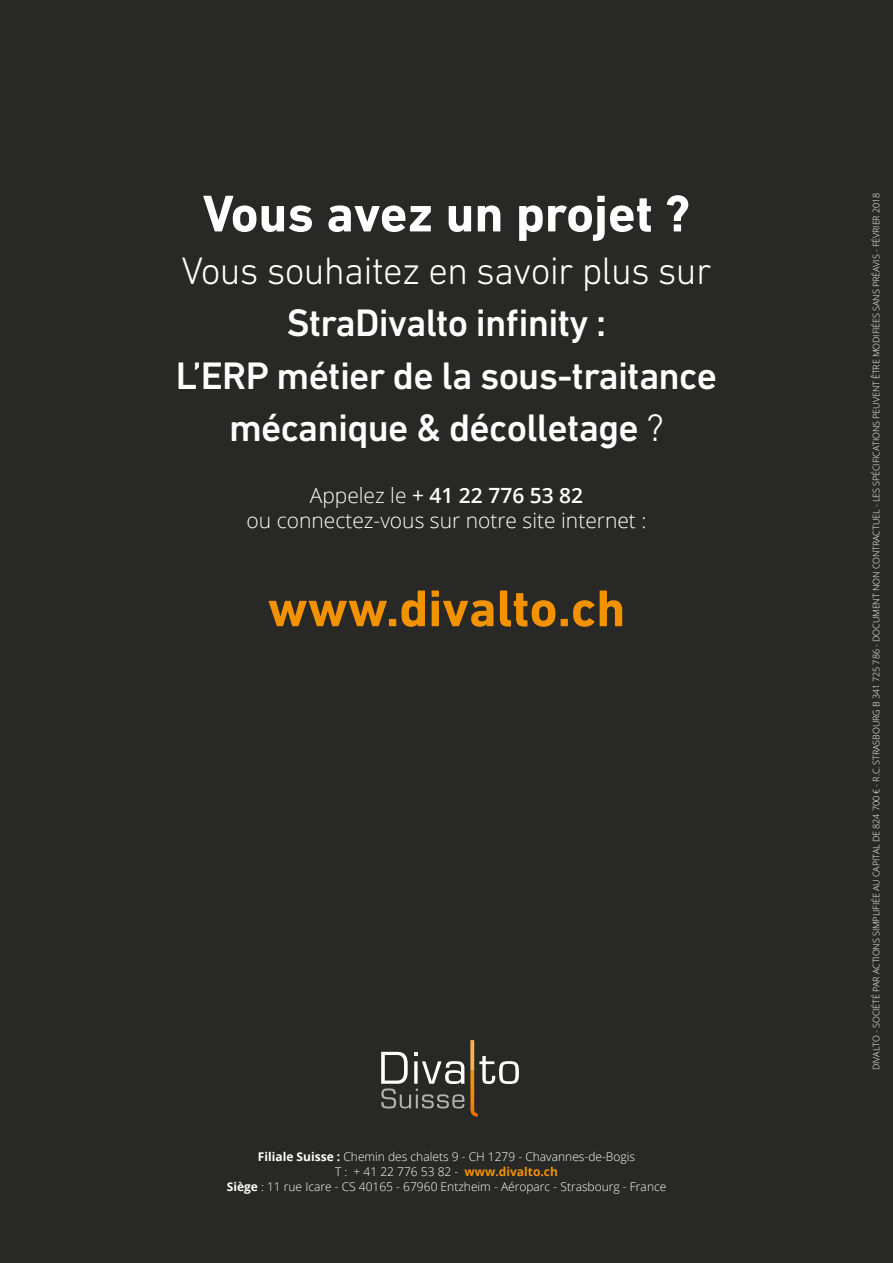
<style>
.page{position:relative;width:893px;height:1263px;background:#282827}
.page>*{position:absolute;margin:0;border:0;box-sizing:border-box;transform-origin:0 0}
.t1{font:700 52.5px "DIN Next LT Pro";color:#fff}
.t2{font:700 52.5px "DIN Next LT Pro";color:#f39200}
.t3{font:500 39px/52.5px "DIN Next LT Pro";letter-spacing:-.02em;color:#fff;text-align:center}
.t4{font:300 39px "DIN Next LT Pro";letter-spacing:-.02em;color:#fff}
.t5{font:300 21px/25.2px "Open Sans";color:#fff;text-align:center}
.t6{font:300 12px/15px "Open Sans";color:#fff;text-align:center}
.t7{font:300 9px "Open Sans";letter-spacing:-.01em;color:#fff}
.s1{font-weight:300}
.s2{font-weight:400}
.s3{font-weight:600}
.s4{font-weight:700}
.s5{font-weight:700;color:#f39200}
</style>
<div class="page">
<svg style="left:470px;top:1040px;width:49px;height:77px"></svg>
<svg style="left:381px;top:1052px;width:83px;height:56px"></svg>
<h1 class="t1" style="left:203px;top:183px;width:489px">Vous avez un projet ?</h1>
<h2 class="t4" style="left:181px;top:248px;width:531px">Vous souhaitez en savoir plus sur</h2>
<h2 class="t3" style="left:176px;top:297px;width:543px">StraDivalto infinity :<br>L’ERP métier de la sous-traitance mécanique &amp; décolletage <span class="s1">?</span></h2>
<h3 class="t5" style="left:247px;top:482px;width:401px">Appelez le <span class="s2">+</span> <span class="s3">41 22 776 53 82<br></span>ou connectez-vous sur notre site internet :</h3>
<h1 class="t2" style="left:268px;top:578px;width:359px">www.divalto.ch</h1>
<h3 class="t6" style="left:227px;top:1148px;width:441px"><span class="s4">Filiale Suisse :</span> Chemin des chalets 9 - CH 1279 - Chavannes-de-Bogis<br>T : + 41 22 776 53 82 - <span class="s5">www.divalto.ch<br></span><span class="s4">Siège</span> : 11 rue Icare - CS 40165 - 67960 Entzheim - Aéroparc - Strasbourg - France</h3>
<p class="t7" style="left:870px;top:1070px;width:879px;rotate:-90deg">DIVALTO - SOCIÉTÉ PAR ACTIONS SIMPLIFIÉE AU CAPITAL DE 824 700 € - R.C. STRASBOURG B 341 725 786 - DOCUMENT NON CONTRACTUEL - LES SPÉCIFICATIONS PEUVENT ÊTRE MODIFIÉES SANS PRÉAVIS - FÉVRIER 2018</p>
</div>
